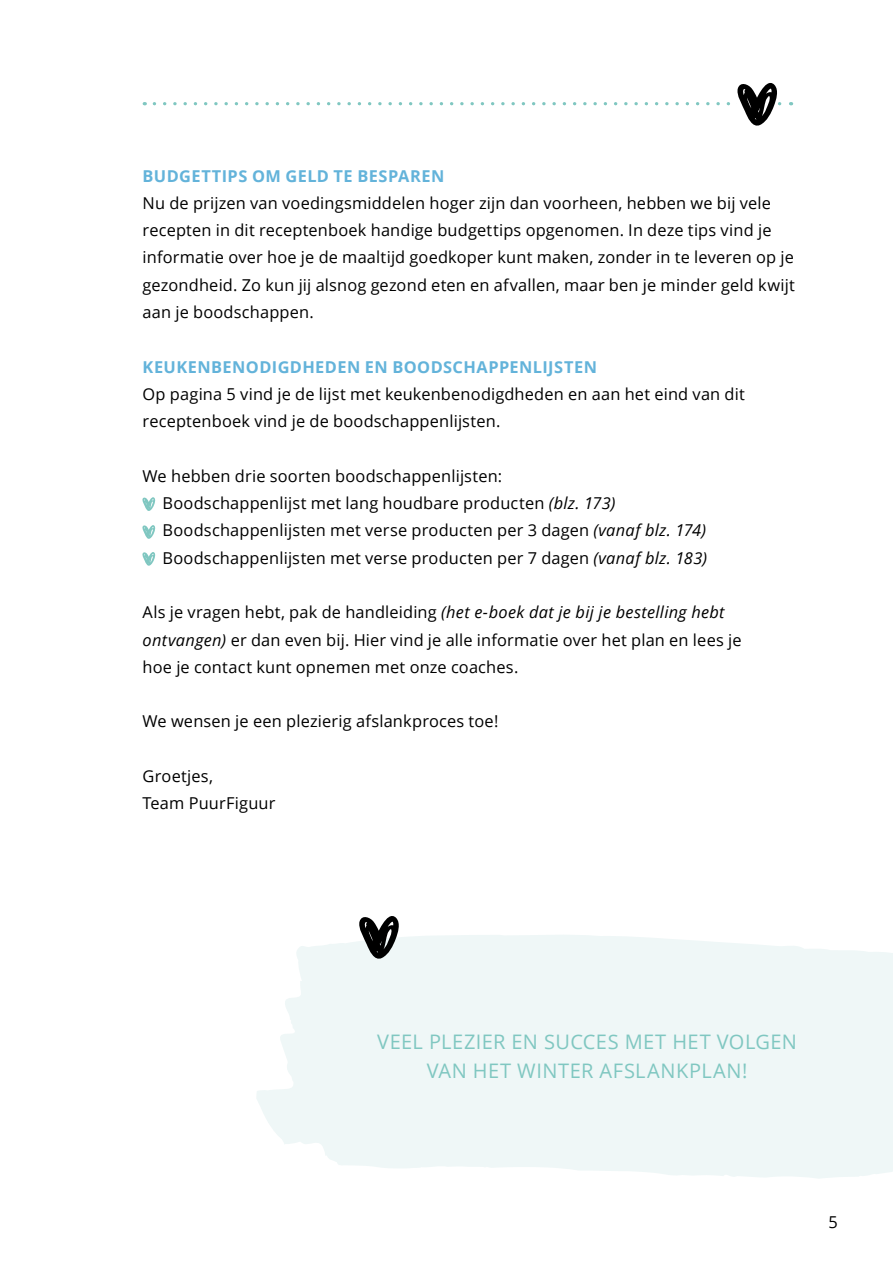
<style>
.page{position:relative;width:893px;height:1263px;background:#fff}
.page>*{position:absolute;margin:0;border:0;box-sizing:border-box;transform-origin:0 0}
.t1{font:19.95px/29.1px "Open Sans";letter-spacing:.02em;color:#80c7c1;text-align:center}
.t2{font:16.35px/27.3px "Open Sans";letter-spacing:.01em;color:#000}
.t3{font:700 16.35px "Open Sans";letter-spacing:.025em;color:#63b3da}
.s1{font-style:italic}
</style>
<div class="page">
<svg style="left:154px;top:83px;width:628px;height:43px"></svg>
<svg style="left:142px;top:525px;width:14px;height:14px"></svg>
<svg style="left:142px;top:552px;width:14px;height:14px"></svg>
<svg style="left:142px;top:497px;width:14px;height:14px"></svg>
<svg style="left:256px;top:935px;width:637px;height:244px;fill:#eff7f7"></svg>
<svg style="left:357px;top:916px;width:44px;height:46px"></svg>
<p class="t3" style="left:143px;top:164px;width:303px">BUDGETTIPS OM GELD TE BESPAREN</p>
<p class="t2" style="left:143px;top:189px;width:654px">Nu de prijzen van voedingsmiddelen hoger zijn dan voorheen, hebben we bij vele recepten in dit receptenboek handige budgettips opgenomen. In deze tips vind je informatie over hoe je de maaltijd goedkoper kunt maken, zonder in te leveren op je gezondheid. Zo kun jij alsnog gezond eten en afvallen, maar ben je minder geld kwijt aan je boodschappen.</p>
<p class="t3" style="left:143px;top:355px;width:456px">KEUKENBENODIGDHEDEN EN BOODSCHAPPENLIJSTEN</p>
<p class="t2" style="left:143px;top:380px;width:604px">Op pagina 5 vind je de lijst met keukenbenodigdheden en aan het eind van dit receptenboek vind je de boodschappenlijsten.</p>
<p class="t2" style="left:163px;top:462px;width:546px;text-indent:-20px">We hebben drie soorten boodschappenlijsten:<br>Boodschappenlijst met lang houdbare producten <span class="s1">(blz. 173)<br></span>Boodschappenlijsten met verse producten per 3 dagen <span class="s1">(vanaf blz. 174)<br></span>Boodschappenlijsten met verse producten per 7 dagen <span class="s1">(vanaf blz. 183)</span></p>
<p class="t2" style="left:143px;top:598px;width:601px">Als je vragen hebt, pak de handleiding <span class="s1">(het e-boek dat je bij je bestelling hebt ontvangen)</span> er dan even bij. Hier vind je alle informatie over het plan en lees je hoe je contact kunt opnemen met onze coaches.</p>
<p class="t2" style="left:143px;top:707px;width:357px">We wensen je een plezierig afslankproces toe!</p>
<p class="t2" style="left:143px;top:762px;width:134px">Groetjes,<br>Team PuurFiguur</p>
<p class="t1" style="left:377px;top:1026px;width:421px">VEEL PLEZIER EN SUCCES MET HET VOLGEN<br>VAN HET WINTER AFSLANKPLAN!</p>
<p class="t2" style="left:829px;top:1208px;width:11px">5</p>
</div>
